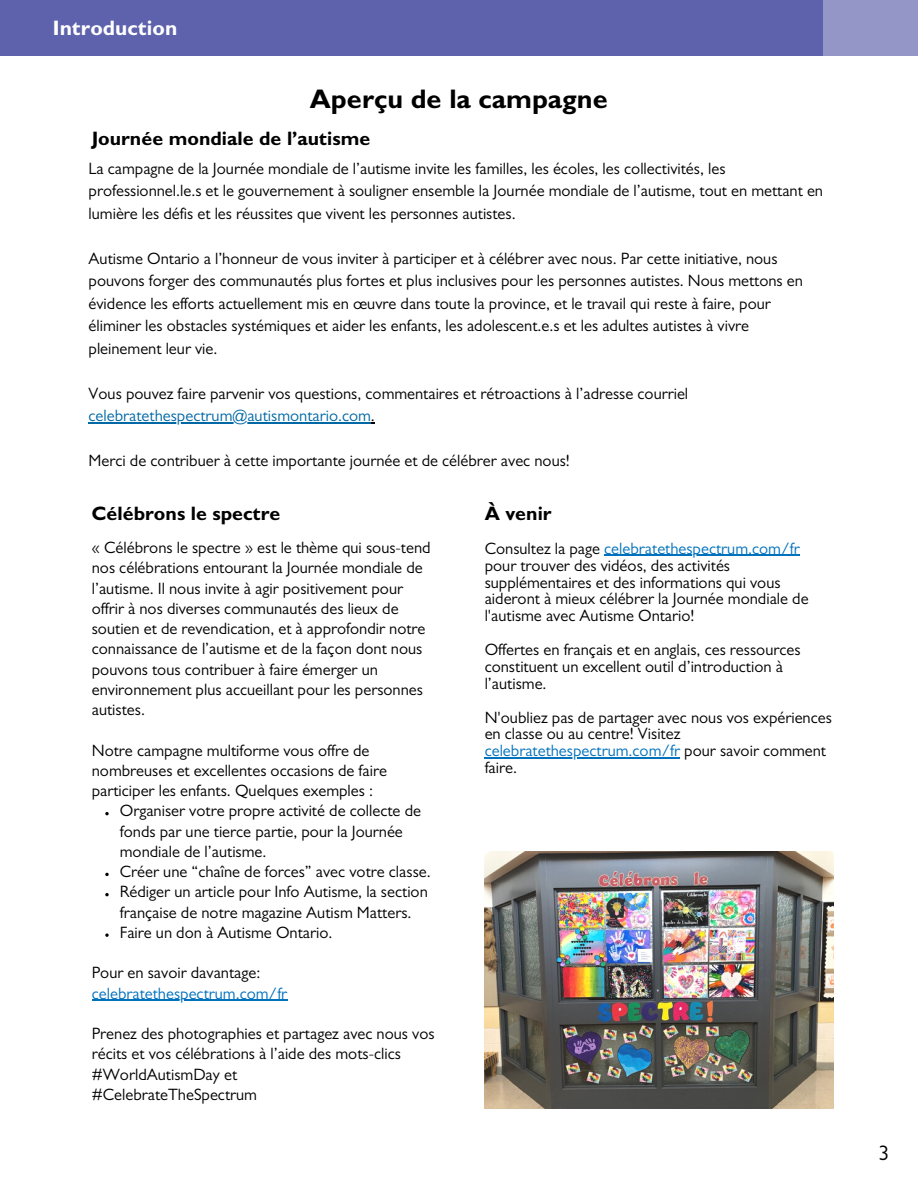
<style>
.page{position:relative;width:918px;height:1188px;background:#fff}
.page>*{position:absolute;margin:0;border:0;box-sizing:border-box;transform-origin:0 0}
.t1{font:700 27px "Gill Sans";color:#000}
.t2{font:700 21px "Gill Sans";letter-spacing:.005em;color:#fff}
.t3{font:21px "Gill Sans";color:#000}
.t4{font:700 19.5px "Gill Sans";color:#000}
.t5{font:16.5px/20.2px "Gill Sans";color:#000}
.t6{font:16.5px/20.2px "Gill Sans";color:#0071bc}
.s1{color:#0068a5}
.s2{color:#000}
.s3{color:#0071bc}
</style>
<div class="page">
<div style="left:0;top:0;width:823px;height:55px;background:#5e62ac"></div>
<div style="left:819px;top:0;width:99px;height:55px;background:#9396c7"></div>
<img style="left:485px;top:852px;width:348px;height:256px">
<hr style="left:89px;top:422px;width:282px;height:1px;background:#0068a5">
<svg style="left:105px;top:812px;width:4px;height:3px"></svg>
<svg style="left:105px;top:873px;width:4px;height:3px"></svg>
<svg style="left:105px;top:893px;width:4px;height:3px"></svg>
<svg style="left:105px;top:933px;width:4px;height:4px"></svg>
<hr style="left:92px;top:1000px;width:195px;height:1px;background:#0071bc">
<hr style="left:604px;top:555px;width:196px;height:1px;background:#0071bc">
<hr style="left:485px;top:757px;width:195px;height:2px;background:#0071bc">
<p class="t2" style="left:53px;top:20px;width:126px">Introduction</p>
<p class="t1" style="left:310px;top:90px;width:300px">Aperçu de la campagne</p>
<p class="t4" style="left:92px;top:131px;width:280px">Journée mondiale de l’autisme</p>
<p class="t5" style="left:89px;top:159px;width:736px;line-height:22.5px">La campagne de la Journée mondiale de l’autisme invite les familles, les écoles, les collectivités, les professionnel.le.s et le gouvernement à souligner ensemble la Journée mondiale de l’autisme, tout en mettant en lumière les défis et les réussites que vivent les personnes autistes.</p>
<p class="t5" style="left:89px;top:249px;width:716px;line-height:22.5px">Autisme Ontario a l’honneur de vous inviter à participer et à célébrer avec nous. Par cette initiative, nous pouvons forger des communautés plus fortes et plus inclusives pour les personnes autistes. Nous mettons en évidence les efforts actuellement mis en œuvre dans toute la province, et le travail qui reste à faire, pour éliminer les obstacles systémiques et aider les enfants, les adolescent.e.s et les adultes autistes à vivre pleinement leur vie.</p>
<p class="t5" style="left:89px;top:384px;width:601px;line-height:22.5px">Vous pouvez faire parvenir vos questions, commentaires et rétroactions à l’adresse courriel <span class="s1">celebratethespectrum@autismontario.com</span>.</p>
<p class="t5" style="left:89px;top:453px;width:483px">Merci de contribuer à cette importante journée et de célébrer avec nous!</p>
<p class="t4" style="left:92px;top:507px;width:190px">Célébrons le spectre</p>
<p class="t5" style="left:92px;top:540px;width:340px">« Célébrons le spectre » est le thème qui sous-tend nos célébrations entourant la Journée mondiale de l’autisme. Il nous invite à agir positivement pour offrir à nos diverses communautés des lieux de soutien et de revendication, et à approfondir notre connaissance de l’autisme et de la façon dont nous pouvons tous contribuer à faire émerger un environnement plus accueillant pour les personnes autistes.</p>
<p class="t5" style="left:92px;top:743px;width:297px">Notre campagne multiforme vous offre de nombreuses et excellentes occasions de faire participer les enfants. Quelques exemples :</p>
<p class="t5" style="left:120px;top:803px;width:303px">Organiser votre propre activité de collecte de fonds par une tierce partie, pour la Journée mondiale de l’autisme.</p>
<p class="t5" style="left:120px;top:864px;width:312px">Créer une “chaîne de forces” avec votre classe.</p>
<p class="t5" style="left:120px;top:884px;width:310px">Rédiger un article pour Info Autisme, la section française de notre magazine Autism Matters.</p>
<p class="t5" style="left:120px;top:925px;width:214px">Faire un don à Autisme Ontario.</p>
<p class="t6" style="left:92px;top:965px;width:197px"><span class="s2">Pour en savoir davantage: </span>celebratethespectrum.com/fr</p>
<p class="t5" style="left:92px;top:1026px;width:344px">Prenez des photographies et partagez avec nous vos récits et vos célébrations à l’aide des mots-clics #WorldAutismDay et<br>#CelebrateTheSpectrum</p>
<p class="t4" style="left:485px;top:507px;width:68px">À venir</p>
<p class="t5" style="left:485px;top:542px;width:325px;line-height:16.8px">Consultez la page <span class="s3">celebratethespectrum.com/fr </span>pour trouver des vidéos, des activités supplémentaires et des informations qui vous aideront à mieux célébrer la Journée mondiale de l'autisme avec Autisme Ontario!</p>
<p class="t5" style="left:485px;top:644px;width:317px;line-height:16.8px">Offertes en français et en anglais, ces ressources constituent un excellent outil d’introduction à l’autisme.</p>
<p class="t5" style="left:485px;top:711px;width:349px;line-height:16.8px">N'oubliez pas de partager avec nous vos expériences en classe ou au centre! Visitez <span class="s3">celebratethespectrum.com/fr</span> pour savoir comment faire.</p>
<p class="t3" style="left:879px;top:1145px;width:12px">3</p>
</div>
